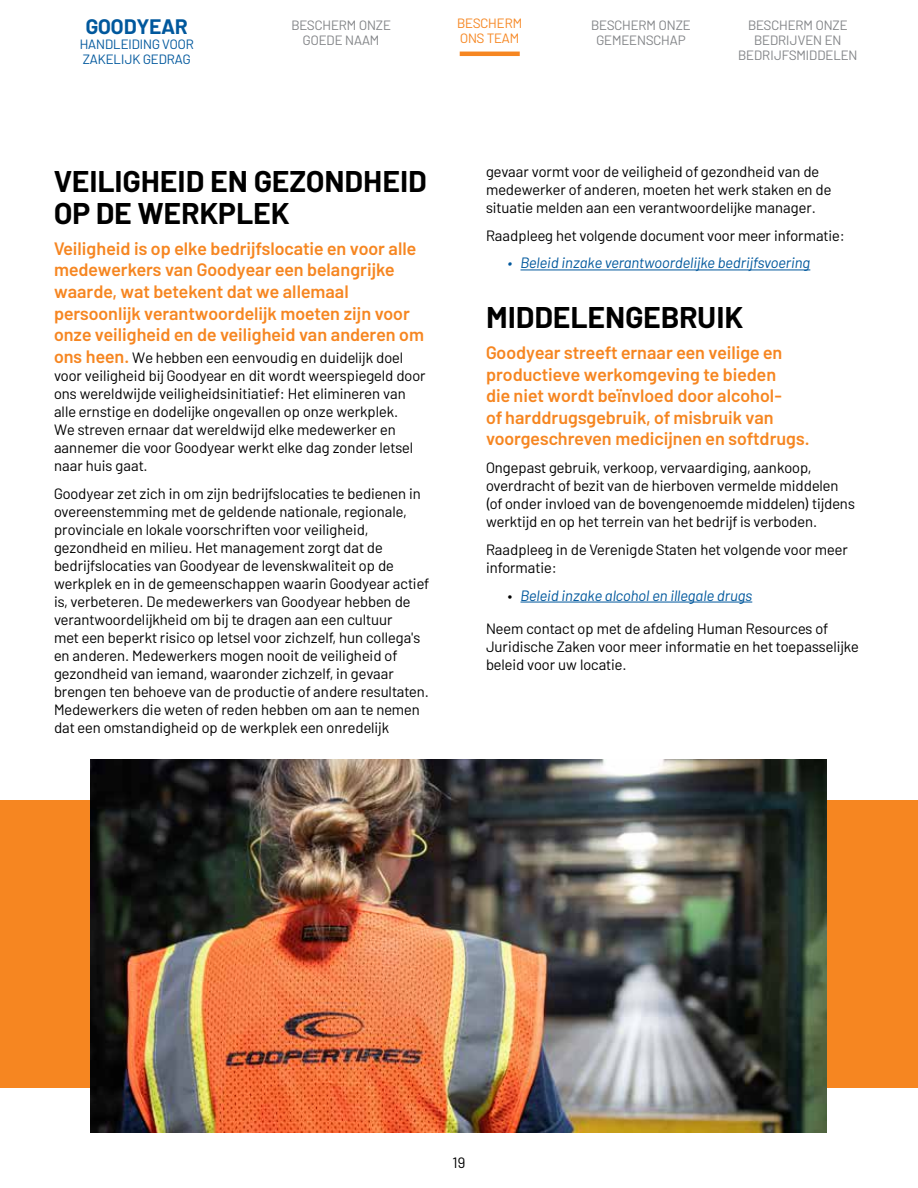
<style>
.page{position:relative;width:918px;height:1188px;background:#fff}
.page>*{position:absolute;margin:0;border:0;box-sizing:border-box;transform-origin:0 0}
.body_HEADER{font:700 30px/31.5px "Barlow";color:#000}
.t1{font:700 21px "Barlow";color:#00589d}
.BODY{font:600 18px/21.6px "Barlow";color:#f68621}
.BODY-2{font:15px/18px "Barlow";color:#000}
.t2{font:italic 15px "Barlow";color:#00589d}
.t3{font:13.5px/15px "Barlow";color:#828487;text-align:center}
.t4{font:13.5px/15px "Barlow";color:#00589d}
.t5{font:13.5px/15px "Barlow";color:#f68621}
.s1{font-weight:600;font-size:18px;color:#f68621}
.s2{font-style:normal;color:#000}
</style>
<div class="page">
<div style="left:0;top:800px;width:918px;height:288px;background:#f68621"></div>
<hr style="left:520px;top:270px;width:290px;height:1px;background:#00589d">
<hr style="left:520px;top:602px;width:232px;height:1px;background:#00589d">
<img style="left:90px;top:760px;width:736px;height:372px">
<hr style="left:460px;top:52px;width:60px;height:4px;background:#f68621">
<h2 class="t1" style="left:86px;top:11px;width:104px">GOODYEAR</h2>
<p class="t4" style="left:80px;top:36px;width:116px">HANDLEIDING VOOR<br>ZAKELIJK GEDRAG</p>
<p class="t3" style="left:291px;top:16px;width:101px">BESCHERM ONZE<br>GOEDE NAAM</p>
<p class="t5" style="left:457px;top:15px;width:66px">BESCHERM<br>ONS TEAM</p>
<p class="t3" style="left:738px;top:16px;width:121px">BESCHERM ONZE<br>BEDRIJVEN EN<br>BEDRIJFSMIDDELEN</p>
<p class="t3" style="left:591px;top:16px;width:101px">BESCHERM ONZE<br>GEMEENSCHAP</p>
<p class="body_HEADER" style="left:54px;top:163px;width:374px">VEILIGHEID EN GEZONDHEID<br>OP DE WERKPLEK</p>
<p class="BODY" style="left:54px;top:236px;width:372px">Veiligheid is op elke bedrijfslocatie en voor alle medewerkers van Goodyear een belangrijke waarde, wat betekent dat we allemaal persoonlijk verantwoordelijk moeten zijn voor onze veiligheid en de veiligheid van anderen om</p>
<p class="BODY-2" style="left:54px;top:347px;width:373px"><span class="s1">ons heen.</span> We hebben een eenvoudig en duidelijk doel voor veiligheid bij Goodyear en dit wordt weerspiegeld door ons wereldwijde veiligheidsinitiatief: Het elimineren van alle ernstige en dodelijke ongevallen op onze werkplek.<br>We streven ernaar dat wereldwijd elke medewerker en aannemer die voor Goodyear werkt elke dag zonder letsel naar huis gaat.</p>
<p class="BODY-2" style="left:54px;top:483px;width:377px">Goodyear zet zich in om zijn bedrijfslocaties te bedienen in overeenstemming met de geldende nationale, regionale, provinciale en lokale voorschriften voor veiligheid, gezondheid en milieu. Het management zorgt dat de bedrijfslocaties van Goodyear de levenskwaliteit op de werkplek en in de gemeenschappen waarin Goodyear actief is, verbeteren. De medewerkers van Goodyear hebben de verantwoordelijkheid om bij te dragen aan een cultuur<br>met een beperkt risico op letsel voor zichzelf, hun collega's en anderen. Medewerkers mogen nooit de veiligheid of gezondheid van iemand, waaronder zichzelf, in gevaar brengen ten behoeve van de productie of andere resultaten.<br>Medewerkers die weten of reden hebben om aan te nemen dat een omstandigheid op de werkplek een onredelijk</p>
<p class="BODY-2" style="left:486px;top:161px;width:347px">gevaar vormt voor de veiligheid of gezondheid van de medewerker of anderen, moeten het werk staken en de situatie melden aan een verantwoordelijke manager.</p>
<p class="BODY-2" style="left:486px;top:225px;width:360px">Raadpleeg het volgende document voor meer informatie:</p>
<p class="t2" style="left:507px;top:252px;width:305px">• Beleid inzake verantwoordelijke bedrijfsvoering</p>
<p class="body_HEADER" style="left:486px;top:299px;width:259px">MIDDELENGEBRUIK</p>
<p class="BODY" style="left:486px;top:340px;width:325px">Goodyear streeft ernaar een veilige en productieve werkomgeving te bieden<br>die niet wordt beïnvloed door alcohol-<br>of harddrugsgebruik, of misbruik van voorgeschreven medicijnen en softdrugs.</p>
<p class="BODY-2" style="left:486px;top:458px;width:370px">Ongepast gebruik, verkoop, vervaardiging, aankoop, overdracht of bezit van de hierboven vermelde middelen (of onder invloed van de bovengenoemde middelen) tijdens werktijd en op het terrein van het bedrijf is verboden.</p>
<p class="BODY-2" style="left:486px;top:539px;width:363px">Raadpleeg in de Verenigde Staten het volgende voor meer informatie:</p>
<p class="t2" style="left:507px;top:584px;width:247px"><span class="s2">•</span> Beleid inzake alcohol en illegale drugs</p>
<p class="BODY-2" style="left:486px;top:619px;width:374px">Neem contact op met de afdeling Human Resources of<br>Juridische Zaken voor meer informatie en het toepasselijke beleid voor uw locatie.</p>
<p class="BODY-2" style="left:453px;top:1153px;width:14px">19</p>
</div>
